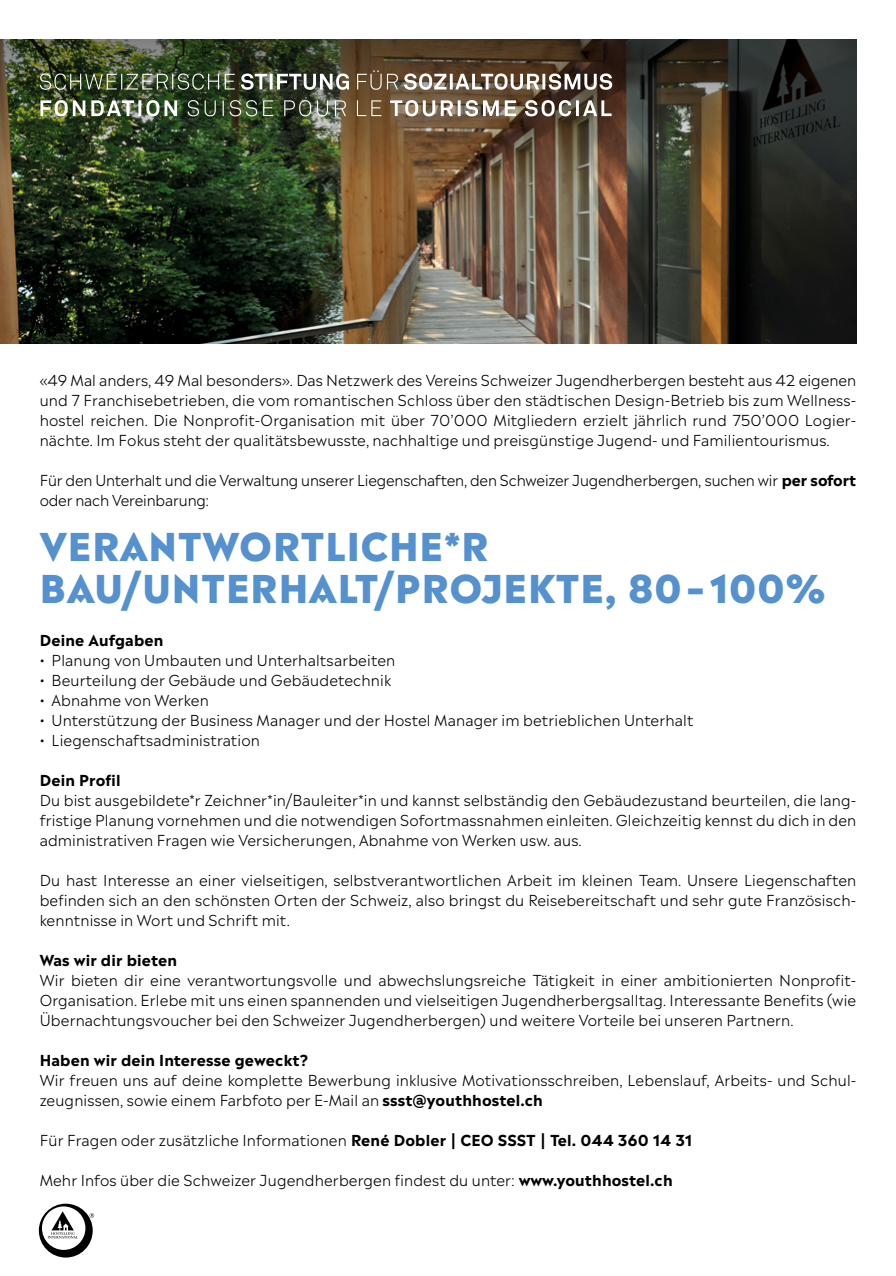
<style>
.page{position:relative;width:896px;height:1276px;background:#fff}
.page>*{position:absolute;margin:0;border:0;box-sizing:border-box;transform-origin:0 0}
.Headline_19_Pt{font:800 38px "Madera";letter-spacing:.02em;color:#5491ce}
.t1{font:300 15px/20px "Madera";letter-spacing:.01em;color:#000;text-align:justify}
.t2{font:300 15px/20px "Madera";letter-spacing:-.01em;color:#000}
.t3{font:700 15px "Madera";letter-spacing:.01em;color:#000}
.s1{font-weight:700}
</style>
<div class="page">
<img style="left:0;top:180px;width:856px;height:164px">
<img style="left:0;top:40px;width:856px;height:140px">
<svg style="left:39px;top:1203px;width:54px;height:54px"></svg>
<div style="left:42px;top:1206px;width:43px;height:44px;background:#fff;border-radius:50%"></div>
<svg style="left:48px;top:1211px;width:30px;height:27px"></svg>
<svg style="left:90px;top:1213px;width:4px;height:4px"></svg>
<img style="left:40px;top:100px;width:571px;height:16px">
<img style="left:40px;top:70px;width:572px;height:20px">
<p class="t1" style="left:40px;top:369px;width:818px">«49 Mal anders, 49 Mal besonders». Das Netzwerk des Vereins Schweizer Jugendherbergen besteht aus 42 eigenen und 7 Franchisebetrieben, die vom romantischen Schloss über den städtischen Design-Betrieb bis zum Wellness&shy;hostel reichen. Die Nonprofit-Organisation mit über 70’000 Mitgliedern erzielt jährlich rund 750’000 Logier&shy;nächte. Im Fokus steht der qualitätsbewusste, nachhaltige und preisgünstige Jugend- und Familientourismus.</p>
<p class="t2" style="left:40px;top:469px;width:818px">Für den Unterhalt und die Verwaltung unserer Liegenschaften, den Schweizer Jugendherbergen, suchen wir <span class="s1">per sofort </span>oder nach Vereinbarung:</p>
<p class="Headline_19_Pt" style="left:40px;top:513px;width:450px">VERANTWORTLICHE*R</p>
<p class="Headline_19_Pt" style="left:40px;top:555px;width:787px">BAU/UNTERHALT/PROJEKTE, 80– 100%</p>
<p class="t3" style="left:40px;top:628px;width:125px">Deine Aufgaben</p>
<p class="t1" style="left:40px;top:649px;width:357px">• Planung von Umbauten und Unterhaltsarbeiten</p>
<p class="t1" style="left:40px;top:669px;width:353px">• Beurteilung der Gebäude und Gebäudetechnik</p>
<p class="t1" style="left:40px;top:689px;width:171px">• Abnahme von Werken</p>
<p class="t1" style="left:40px;top:709px;width:655px">• Unterstützung der Business Manager und der Hostel Manager im betrieblichen Unterhalt</p>
<p class="t1" style="left:40px;top:729px;width:222px">• Liegenschaftsadministration</p>
<p class="t3" style="left:40px;top:768px;width:82px">Dein Profil</p>
<p class="t1" style="left:40px;top:789px;width:818px">Du bist ausgebildete*r Zeichner*in/Bauleiter*in und kannst selbständig den Gebäudezustand beurteilen, die lang&shy;fristige Planung vornehmen und die notwendigen Sofortmassnahmen einleiten. Gleichzeitig kennst du dich in den administrativen Fragen wie Versicherungen, Abnahme von Werken usw. aus.</p>
<p class="t1" style="left:40px;top:869px;width:818px">Du hast Interesse an einer vielseitigen, selbstverantwortlichen Arbeit im kleinen Team. Unsere Liegenschaften befinden sich an den schönsten Orten der Schweiz, also bringst du Reisebereitschaft und sehr gute Französisch&shy;kenntnisse in Wort und Schrift mit.</p>
<p class="t3" style="left:40px;top:948px;width:139px">Was wir dir bieten</p>
<p class="t1" style="left:40px;top:969px;width:818px">Wir bieten dir eine verantwortungsvolle und abwechslungsreiche Tätigkeit in einer ambitionierten Nonprofit-Organisation. Erlebe mit uns einen spannenden und vielseitigen Jugendherbergsalltag. Interessante Benefits (wie Übernachtungsvoucher bei den Schweizer Jugendherbergen) und weitere Vorteile bei unseren Partnern.</p>
<p class="t3" style="left:40px;top:1048px;width:270px">Haben wir dein Interesse geweckt?</p>
<p class="t1" style="left:40px;top:1069px;width:818px">Wir freuen uns auf deine komplette Bewerbung inklusive Motivationsschreiben, Lebenslauf, Arbeits- und Schul&shy;zeugnissen, sowie einem Farbfoto per E-Mail an <span class="s1">ssst@youthhostel.ch</span></p>
<p class="t1" style="left:40px;top:1129px;width:654px">Für Fragen oder zusätzliche Informationen <span class="s1">René Dobler | CEO SSST | Tel. 044 360 14 31</span></p>
<p class="t1" style="left:40px;top:1169px;width:634px">Mehr Infos über die Schweizer Jugendherbergen findest du unter: <span class="s1">www.youthhostel.ch</span></p>
</div>
